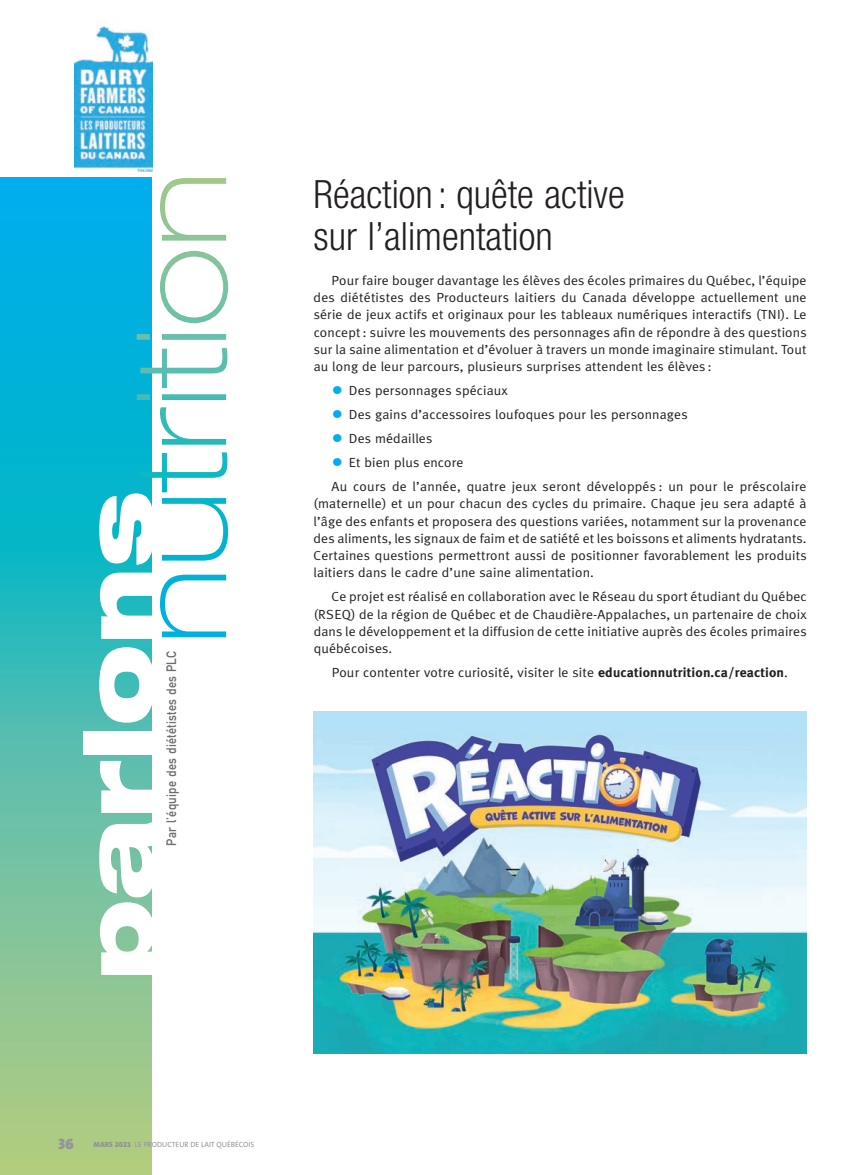
<style>
.page{position:relative;width:864px;height:1175px;background:#fff}
.page>*{position:absolute;margin:0;border:0;box-sizing:border-box;transform-origin:0 0}
.t1{font:900 expanded 93px "Helvetica Neue";color:#fff}
.t2{font:300 condensed 39px/42px "Helvetica Neue";color:#231f20}
.t3{font:15px "The Mix Black Caps";color:#939598}
.t4{font:13.5px "DIN Mittelschrift";letter-spacing:.025em;color:#6c6d70;scale:.9 1}
.t5{font:13.2px/17.2px "Meta Plus Normal";letter-spacing:.01em;color:#231f20;text-align:justify;scale:1.05 1}
.t6{font:7.5px "The Sans";color:#939598}
.s1{font-size:22.5px;color:#00aeef}
.s2{font-family:"Meta Plus";font-weight:700}
.s3{font-weight:900}
.s4{font-family:"The Sans Black Expert"}
</style>
<div class="page">
<svg style="left:0;top:177px;width:152px;height:998px;background:#47bcb5"></svg>
<svg style="left:137px;top:178px;width:91px;height:459px"></svg>
<img style="left:75px;top:26px;width:77px;height:145px">
<img style="left:313px;top:711px;width:493px;height:342px">
<h1 class="t1" style="left:83px;top:980px;width:491px;rotate:-90deg">parlons</h1>
<p class="t4" style="left:166px;top:845px;width:218px;rotate:-90deg">Par l’équipe des diététistes des PLC</p>
<h2 class="t2" style="left:313px;top:177px;width:312px">Réaction : quête active sur l’alimentation</h2>
<p class="t5" style="left:313px;top:272px;width:471px;text-indent:18px">Pour faire bouger davantage les élèves des écoles primaires du Québec, l’équipe des diététistes des Producteurs laitiers du Canada développe actuellement une série de jeux actifs et originaux pour les tableaux numériques interactifs (TNI). Le concept : suivre les mouvements des personnages afin de répondre à des questions sur la saine alimentation et d’évoluer à travers un monde imaginaire stimulant. Tout au long de leur parcours, plusieurs surprises attendent les élèves :</p>
<p class="t5" style="left:331px;top:382px;width:169px"><span class="s1">•</span> Des personnages spéciaux</p>
<p class="t5" style="left:331px;top:406px;width:340px"><span class="s1">•</span> Des gains d’accessoires loufoques pour les personnages</p>
<p class="t5" style="left:331px;top:430px;width:97px"><span class="s1">•</span> Des médailles</p>
<p class="t5" style="left:331px;top:451px;width:453px;line-height:24px"><span class="s1">•</span> Et bien plus encore<br>Au cours de l’année, quatre jeux seront développés : un pour le préscolaire</p>
<p class="t5" style="left:313px;top:495px;width:471px">(maternelle) et un pour chacun des cycles du primaire. Chaque jeu sera adapté à l’âge des enfants et proposera des questions variées, notamment sur la provenance des aliments, les signaux de faim et de satiété et les boissons et aliments hydratants.<br>Certaines questions permettront aussi de positionner favorablement les produits laitiers dans le cadre d’une saine alimentation.</p>
<p class="t5" style="left:313px;top:588px;width:471px;text-indent:18px">Ce projet est réalisé en collaboration avec le Réseau du sport étudiant du Québec (RSEQ) de la région de Québec et de Chaudière-Appalaches, un partenaire de choix dans le développement et la diffusion de cette initiative auprès des écoles primaires québécoises.</p>
<p class="t5" style="left:331px;top:664px;width:436px">Pour contenter votre curiosité, visiter le site <span class="s2">educationnutrition.ca/reaction</span>.</p>
<p class="t3" style="left:59px;top:1139px;width:17px">36</p>
<p class="t6" style="left:93px;top:1142px;width:162px"><span class="s3">MARS</span> <span class="s4">2021</span> LE PRODUCTEUR DE LAIT QUÉBÉCOIS</p>
</div>
